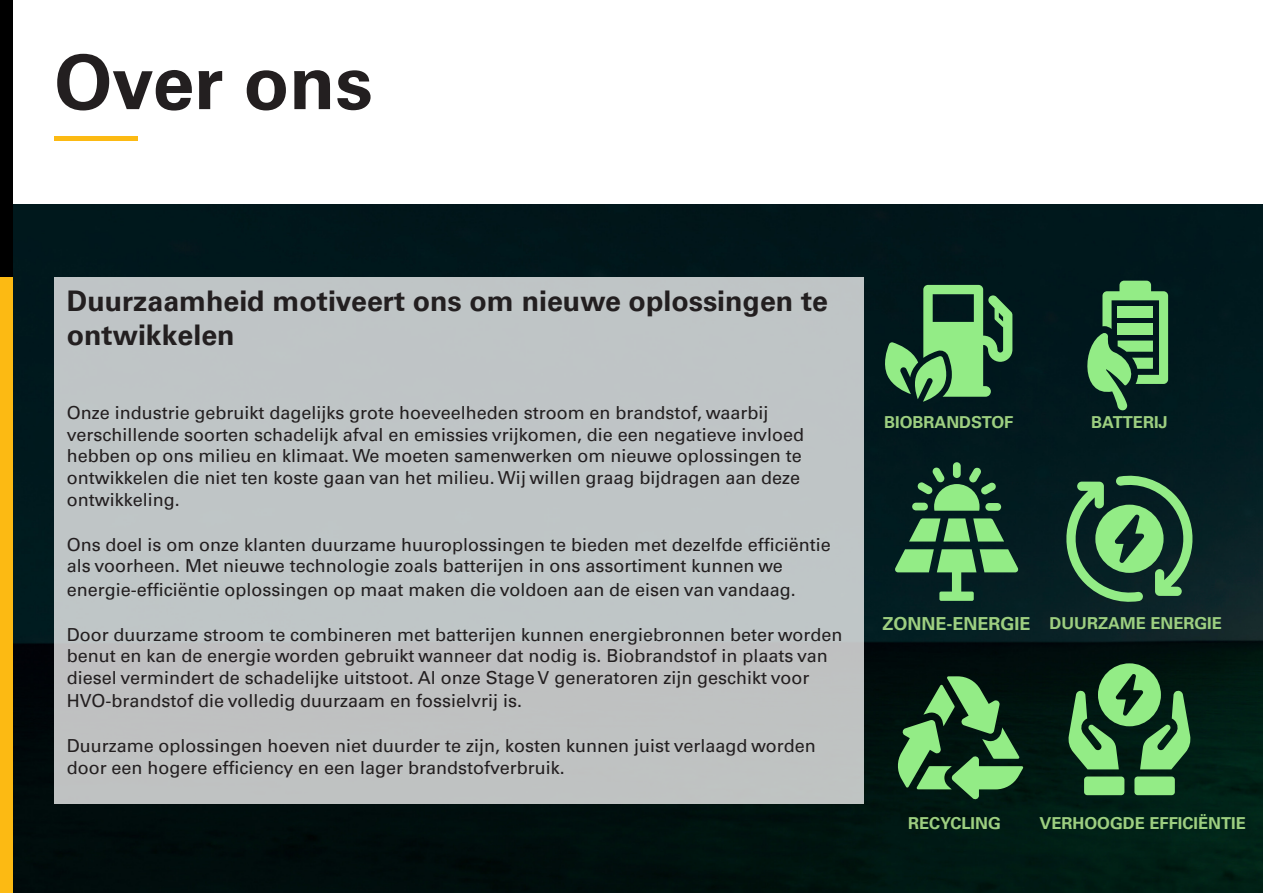
<style>
.page{position:relative;width:1263px;height:893px;background:#fff}
.page>*{position:absolute;margin:0;border:0;box-sizing:border-box;transform-origin:0 0}
.t1{font:700 75px "Univers";color:#231f20}
.t2{font:700 28.5px/34.2px "Univers";color:#231f20}
.t3{font:18px/21.6px "Univers";color:#231f20}
.t4{font:700 18px "Univers";color:#9dcf80}
.t5{font:700 16.5px "Univers";color:#9dcf80}
</style>
<div class="page">
<img style="left:13px;top:204px;width:1250px;height:689px">
<div style="left:0;top:0;width:13px;height:277px;background:#000"></div>
<div style="left:0;top:277px;width:13px;height:616px;background:#fcba13"></div>
<div style="left:54px;top:136px;width:83px;height:5px;background:#fcba13"></div>
<div style="left:54px;top:277px;width:809px;height:527px;background:#bfc5c6"></div>
<svg style="left:885px;top:285px;width:127px;height:117px;background:#487f4f"></svg>
<div style="left:1134px;top:776px;width:41px;height:19px;background:#93ec86;border-radius:3px"></div>
<svg style="left:1068px;top:663px;width:122px;height:106px;background:#48804a"></svg>
<div style="left:1084px;top:776px;width:40px;height:19px;background:#93ec86;border-radius:3px"></div>
<div style="left:953px;top:462px;width:8px;height:16px;background:#93ec86;border-radius:4px"></div>
<div style="left:912px;top:503px;width:16px;height:7px;background:#93ec86;border-radius:4px"></div>
<div style="left:985px;top:503px;width:16px;height:8px;background:#93ec86;border-radius:4px"></div>
<svg style="left:917px;top:467px;width:79px;height:44px;background:#467e4f"></svg>
<svg style="left:895px;top:549px;width:123px;height:52px;background:#41764d"></svg>
<svg style="left:909px;top:518px;width:95px;height:23px;background:#65ab66"></svg>
<svg style="left:1087px;top:281px;width:81px;height:129px;background:#4a8352"></svg>
<svg style="left:1066px;top:476px;width:126px;height:126px;background:#41754d"></svg>
<svg style="left:898px;top:676px;width:125px;height:123px;background:#3d6d40"></svg>
<p class="t1" style="left:54px;top:38px;width:320px">Over ons</p>
<p class="t2" style="left:67px;top:284px;width:763px">Duurzaamheid motiveert ons om nieuwe oplossingen te ontwikkelen</p>
<p class="t3" style="left:67px;top:402px;width:739px">Onze industrie gebruikt dagelijks grote hoeveelheden stroom en brandstof, waarbij verschillende soorten schadelijk afval en emissies vrijkomen, die een negatieve invloed hebben op ons milieu en klimaat. We moeten samenwerken om nieuwe oplossingen te ontwikkelen die niet ten koste gaan van het milieu. Wij willen graag bijdragen aan deze ontwikkeling.</p>
<p class="t3" style="left:67px;top:533px;width:765px">Ons doel is om onze klanten duurzame huuroplossingen te bieden met dezelfde efficiëntie als voorheen. Met nieuwe technologie zoals batterijen in ons assortiment kunnen we</p>
<p class="t3" style="left:67px;top:578px;width:730px">energie-efficiëntie oplossingen op maat maken die voldoen aan de eisen van vandaag.</p>
<p class="t3" style="left:67px;top:623px;width:777px">Door duurzame stroom te combineren met batterijen kunnen energiebronnen beter worden benut en kan de energie worden gebruikt wanneer dat nodig is. Biobrandstof in plaats van diesel vermindert de schadelijke uitstoot. Al onze Stage V generatoren zijn geschikt voor</p>
<p class="t3" style="left:67px;top:690px;width:457px">HVO-brandstof die volledig duurzaam en fossielvrij is.</p>
<p class="t3" style="left:67px;top:735px;width:750px">Duurzame oplossingen hoeven niet duurder te zijn, kosten kunnen juist verlaagd worden door een hogere efficiency en een lager brandstofverbruik.</p>
<p class="t5" style="left:884px;top:412px;width:131px">BIOBRANDSTOF</p>
<p class="t5" style="left:1091px;top:412px;width:78px">BATTERIJ</p>
<p class="t4" style="left:882px;top:613px;width:150px">ZONNE-ENERGIE</p>
<p class="t5" style="left:1049px;top:613px;width:174px">DUURZAME ENERGIE</p>
<p class="t5" style="left:908px;top:814px;width:94px">RECYCLING</p>
<p class="t5" style="left:1039px;top:814px;width:208px">VERHOOGDE EFFICIËNTIE</p>
</div>
